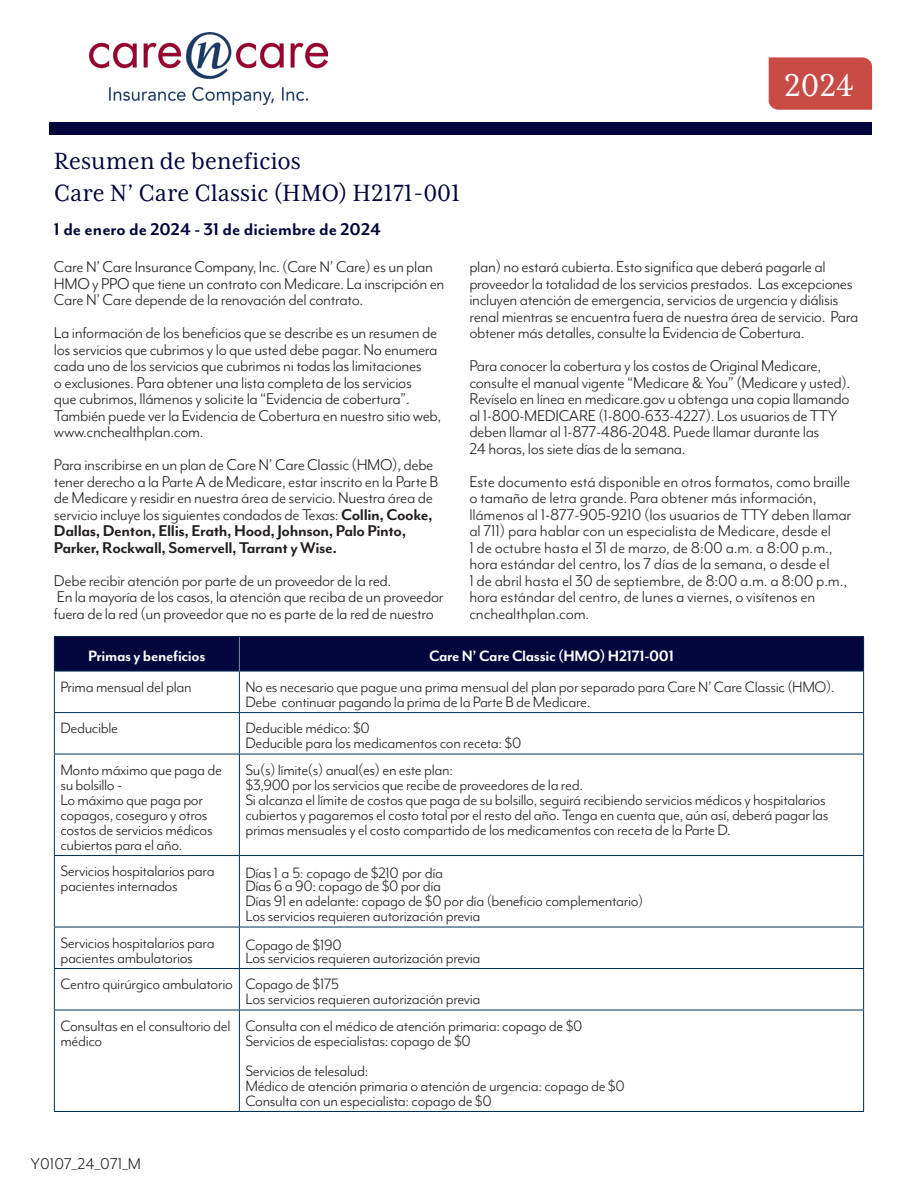
<style>
.page{position:relative;width:918px;height:1188px;background:#fff}
.page>*{position:absolute;margin:0;border:0;box-sizing:border-box;transform-origin:0 0}
.t1{font:36px "Mrs Eaves XL Serif Nar OT";color:#fff}
.t2{font:27px/32.4px "Mrs Eaves XL Serif Nar OT";color:#02063d}
.t3{font:700 19.5px "Mr Eaves Mod OT";color:#02063d}
.t4{font:18px/16.5px "Mr Eaves Mod OT";letter-spacing:-.02em;color:#231f20}
.t5{font:18px "Mr Eaves Mod OT";color:#231f20}
.t6{font:17.25px/15px "Mr Eaves Mod OT";letter-spacing:-.02em;color:#231f20}
.t7{font:700 17.25px "Mr Eaves Mod OT";letter-spacing:-.02em;color:#fff}
.s1{font-weight:700}
</style>
<div class="page">
<div style="left:54px;top:637px;width:185px;height:34px;background:#02063d"></div>
<div style="left:239px;top:637px;width:625px;height:34px;background:#02063d"></div>
<hr style="left:54px;top:1111px;width:185px;height:1px;background:#003056">
<hr style="left:239px;top:1111px;width:625px;height:1px;background:#003056">
<hr style="left:54px;top:671px;width:185px;height:1px;background:#003056">
<hr style="left:54px;top:671px;width:1px;height:41px;background:#003056">
<hr style="left:239px;top:671px;width:625px;height:1px;background:#003056">
<hr style="left:239px;top:671px;width:1px;height:41px;background:#003056">
<hr style="left:863px;top:671px;width:1px;height:41px;background:#003056">
<hr style="left:54px;top:712px;width:185px;height:1px;background:#003056">
<hr style="left:54px;top:713px;width:1px;height:41px;background:#003056">
<hr style="left:239px;top:712px;width:625px;height:1px;background:#003056">
<hr style="left:239px;top:713px;width:1px;height:41px;background:#003056">
<hr style="left:863px;top:713px;width:1px;height:41px;background:#003056">
<hr style="left:54px;top:754px;width:185px;height:1px;background:#003056">
<hr style="left:54px;top:754px;width:1px;height:101px;background:#003056">
<hr style="left:239px;top:754px;width:625px;height:1px;background:#003056">
<hr style="left:239px;top:754px;width:1px;height:101px;background:#003056">
<hr style="left:863px;top:754px;width:1px;height:101px;background:#003056">
<hr style="left:54px;top:855px;width:185px;height:1px;background:#003056">
<hr style="left:54px;top:856px;width:1px;height:71px;background:#003056">
<hr style="left:239px;top:855px;width:625px;height:1px;background:#003056">
<hr style="left:239px;top:856px;width:1px;height:71px;background:#003056">
<hr style="left:863px;top:856px;width:1px;height:71px;background:#003056">
<hr style="left:54px;top:927px;width:185px;height:1px;background:#003056">
<hr style="left:54px;top:927px;width:1px;height:41px;background:#003056">
<hr style="left:239px;top:927px;width:625px;height:1px;background:#003056">
<hr style="left:239px;top:927px;width:1px;height:41px;background:#003056">
<hr style="left:863px;top:927px;width:1px;height:41px;background:#003056">
<hr style="left:54px;top:968px;width:185px;height:1px;background:#003056">
<hr style="left:54px;top:969px;width:1px;height:41px;background:#003056">
<hr style="left:239px;top:968px;width:625px;height:1px;background:#003056">
<hr style="left:239px;top:969px;width:1px;height:41px;background:#003056">
<hr style="left:863px;top:969px;width:1px;height:41px;background:#003056">
<hr style="left:54px;top:1010px;width:185px;height:1px;background:#003056">
<hr style="left:54px;top:1010px;width:1px;height:101px;background:#003056">
<hr style="left:239px;top:1010px;width:625px;height:1px;background:#003056">
<hr style="left:239px;top:1010px;width:1px;height:101px;background:#003056">
<hr style="left:863px;top:1010px;width:1px;height:101px;background:#003056">
<hr style="left:54px;top:636px;width:185px;height:1px;background:#003056">
<hr style="left:54px;top:637px;width:1px;height:34px;background:#003056">
<hr style="left:239px;top:636px;width:625px;height:1px;background:#003056">
<hr style="left:863px;top:637px;width:1px;height:34px;background:#003056">
<hr style="left:239px;top:637px;width:1px;height:34px;background:#7890a7">
<div style="left:49px;top:122px;width:823px;height:13px;background:#02063d"></div>
<img style="left:90px;top:33px;width:237px;height:71px">
<div style="left:769px;top:57px;width:103px;height:53px;background:#c84b46"></div>
<p class="t1" style="left:784px;top:67px;width:72px">2024</p>
<h1 class="t2" style="left:54px;top:145px;width:408px">Resumen de beneficios<br>Care N’ Care Classic (HMO) H2171-001</h1>
<h2 class="t3" style="left:54px;top:219px;width:329px">1 de enero de 2024 - 31 de diciembre de 2024</h2>
<p class="t4" style="left:54px;top:259px;width:392px">Care N’ Care Insurance Company, Inc. (Care N’ Care) es un plan<br>HMO y PPO que tiene un contrato con Medicare. La inscripción en<br>Care N’ Care depende de la renovación del contrato.</p>
<p class="t4" style="left:54px;top:325px;width:389px">La información de los beneficios que se describe es un resumen de los servicios que cubrimos y lo que usted debe pagar. No enumera cada uno de los servicios que cubrimos ni todas las limitaciones<br>o exclusiones. Para obtener una lista completa de los servicios<br>que cubrimos, llámenos y solicite la “Evidencia de cobertura”.<br>También puede ver la Evidencia de Cobertura en nuestro sitio web, www.cnchealthplan.com.</p>
<p class="t4" style="left:54px;top:457px;width:386px">Para inscribirse en un plan de Care N’ Care Classic (HMO), debe tener derecho a la Parte A de Medicare, estar inscrito en la Parte B de Medicare y residir en nuestra área de servicio. Nuestra área de servicio incluye los siguientes condados de Texas: <span class="s1">Collin, Cooke, Dallas, Denton, Ellis, Erath, Hood, Johnson, Palo Pinto, Parker, Rockwall, Somervell, Tarrant y Wise.</span></p>
<p class="t4" style="left:54px;top:572px;width:391px">Debe recibir atención por parte de un proveedor de la red.<br>En la mayoría de los casos, la atención que reciba de un proveedor fuera de la red (un proveedor que no es parte de la red de nuestro</p>
<p class="t4" style="left:469px;top:259px;width:391px">plan) no estará cubierta. Esto significa que deberá pagarle al proveedor la totalidad de los servicios prestados. Las excepciones incluyen atención de emergencia, servicios de urgencia y diálisis renal mientras se encuentra fuera de nuestra área de servicio. Para obtener más detalles, consulte la Evidencia de Cobertura.</p>
<p class="t4" style="left:469px;top:358px;width:383px">Para conocer la cobertura y los costos de Original Medicare, consulte el manual vigente “Medicare &amp; You” (Medicare y usted).<br>Revíselo en línea en medicare.gov u obtenga una copia llamando al 1-800-MEDICARE (1-800-633-4227). Los usuarios de TTY deben llamar al 1-877-486-2048. Puede llamar durante las<br>24 horas, los siete días de la semana.</p>
<p class="t4" style="left:469px;top:473px;width:384px">Este documento está disponible en otros formatos, como braille o tamaño de letra grande. Para obtener más información, llámenos al 1-877-905-9210 (los usuarios de TTY deben llamar al 711) para hablar con un especialista de Medicare, desde el<br>1 de octubre hasta el 31 de marzo, de 8:00 a.m. a 8:00 p.m., hora estándar del centro, los 7 días de la semana, o desde el<br>1 de abril hasta el 30 de septiembre, de 8:00 a.m. a 8:00 p.m., hora estándar del centro, de lunes a viernes, o visítenos en cnchealthplan.com.</p>
<p class="t7" style="left:88px;top:647px;width:119px">Primas y beneficios</p>
<p class="t7" style="left:429px;top:647px;width:246px">Care N’ Care Classic (HMO) H2171-001</p>
<p class="t6" style="left:60px;top:679px;width:133px">Prima mensual del plan</p>
<p class="t6" style="left:245px;top:679px;width:591px">No es necesario que pague una prima mensual del plan por separado para Care N’ Care Classic (HMO).<br>Debe continuar pagando la prima de la Parte B de Medicare.</p>
<p class="t6" style="left:60px;top:721px;width:59px">Deducible</p>
<p class="t6" style="left:245px;top:721px;width:126px">Deducible médico: $0</p>
<p class="t6" style="left:245px;top:736px;width:277px">Deducible para los medicamentos con receta: $0</p>
<p class="t6" style="left:60px;top:762px;width:163px">Monto máximo que paga de su bolsillo -<br>Lo máximo que paga por copagos, coseguro y otros costos de servicios médicos cubiertos para el año.</p>
<p class="t6" style="left:245px;top:762px;width:209px">Su(s) límite(s) anual(es) en este plan:</p>
<p class="t6" style="left:245px;top:777px;width:339px">$3,900 por los servicios que recibe de proveedores de la red.</p>
<p class="t6" style="left:245px;top:792px;width:585px">Si alcanza el límite de costos que paga de su bolsillo, seguirá recibiendo servicios médicos y hospitalarios cubiertos y pagaremos el costo total por el resto del año. Tenga en cuenta que, aún así, deberá pagar las primas mensuales y el costo compartido de los medicamentos con receta de la Parte D.</p>
<p class="t6" style="left:60px;top:864px;width:156px">Servicios hospitalarios para pacientes internados</p>
<p class="t6" style="left:245px;top:867px;width:199px;line-height:13px">Días 1 a 5: copago de $210 por día<br>Días 6 a 90: copago de $0 por día</p>
<p class="t6" style="left:245px;top:894px;width:400px">Días 91 en adelante: copago de $0 por día (beneficio complementario)</p>
<p class="t6" style="left:245px;top:909px;width:237px">Los servicios requieren autorización previa</p>
<p class="t6" style="left:60px;top:935px;width:156px">Servicios hospitalarios para pacientes ambulatorios</p>
<p class="t6" style="left:245px;top:938px;width:237px;line-height:13px">Copago de $190<br>Los servicios requieren autorización previa</p>
<p class="t6" style="left:60px;top:977px;width:174px">Centro quirúrgico ambulatorio</p>
<p class="t6" style="left:245px;top:977px;width:95px">Copago de $175</p>
<p class="t6" style="left:245px;top:992px;width:237px">Los servicios requieren autorización previa</p>
<p class="t6" style="left:60px;top:1018px;width:172px">Consultas en el consultorio del médico</p>
<p class="t6" style="left:245px;top:1018px;width:339px">Consulta con el médico de atención primaria: copago de $0</p>
<p class="t6" style="left:245px;top:1033px;width:227px">Servicios de especialistas: copago de $0</p>
<p class="t6" style="left:245px;top:1063px;width:124px">Servicios de telesalud:</p>
<p class="t6" style="left:245px;top:1078px;width:381px">Médico de atención primaria o atención de urgencia: copago de $0</p>
<p class="t6" style="left:245px;top:1093px;width:248px">Consulta con un especialista: copago de $0</p>
<p class="t5" style="left:31px;top:1154px;width:112px">Y0107_24_071_M</p>
</div>
